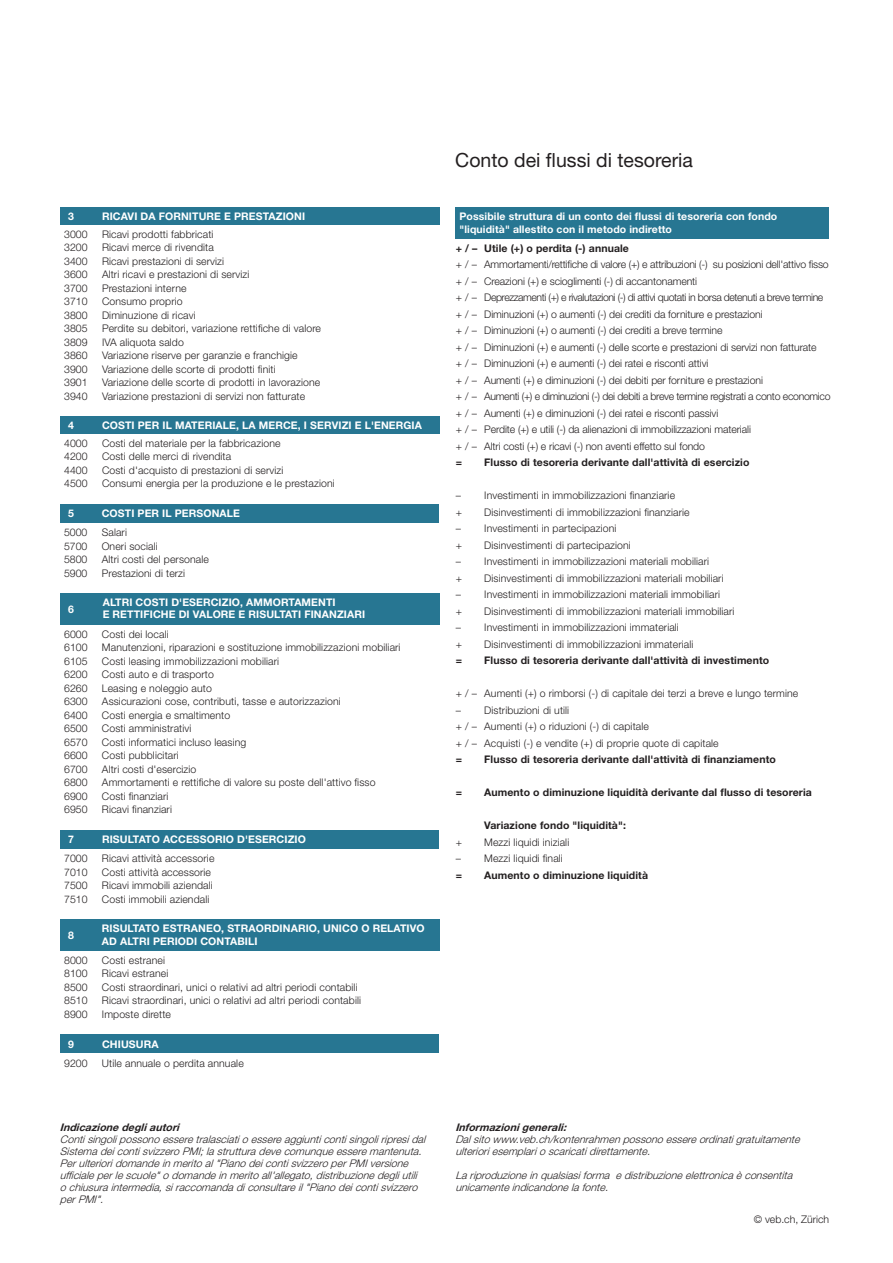
<style>
.page{position:relative;width:893px;height:1263px;background:#fff}
.page>*{position:absolute;margin:0;border:0;box-sizing:border-box;transform-origin:0 0}
.t1{font:19.5px "Helvetica Neue LT Std";color:#231f20}
.t2{font:300 10.5px/13.5px "Helvetica Neue LT Std";letter-spacing:.01em;color:#231f20}
.t3{font:300 10.5px/16.5px "Helvetica Neue LT Std";letter-spacing:-.01em;color:#231f20}
.t4{font:italic 300 10.5px/12px "Helvetica Neue LT Std";color:#231f20}
.t5{font:700 10.5px/12.6px "Helvetica Neue LT Std";letter-spacing:.01em;color:#fff}
.t6{font:700 10.5px "Helvetica Neue LT Std";letter-spacing:.01em;color:#231f20}
.t7{font:italic 700 10.5px "Helvetica Neue LT Std";color:#231f20}
.s1{font-stretch:condensed}
</style>
<div class="page">
<div style="left:455px;top:208px;width:374px;height:31px;background:#277692"></div>
<div style="left:60px;top:417px;width:379px;height:17px;background:#277692"></div>
<div style="left:60px;top:504px;width:379px;height:19px;background:#277692"></div>
<div style="left:60px;top:593px;width:380px;height:32px;background:#277692"></div>
<div style="left:60px;top:830px;width:379px;height:19px;background:#277692"></div>
<div style="left:60px;top:919px;width:379px;height:31px;background:#277692"></div>
<div style="left:60px;top:1034px;width:379px;height:19px;background:#277692"></div>
<div style="left:60px;top:208px;width:379px;height:17px;background:#277692"></div>
<p class="t5" style="left:68px;top:210px;width:7px">3</p>
<p class="t5" style="left:102px;top:210px;width:205px">RICAVI DA FORNITURE E PRESTAZIONI</p>
<p class="t2" style="left:64px;top:227px;width:25px;text-align:justify">3000<br>3200<br>3400<br>3600<br>3700<br>3710<br>3800<br>3805<br>3809<br>3860<br>3900<br>3901<br>3940</p>
<p class="t2" style="left:102px;top:227px;width:221px">Ricavi prodotti fabbricati<br>Ricavi merce di rivendita<br>Ricavi prestazioni di servizi<br>Altri ricavi e prestazioni di servizi<br>Prestazioni interne<br>Consumo proprio<br>Diminuzione di ricavi<br>Perdite su debitori, variazione rettifiche di valore IVA aliquota saldo<br>Variazione riserve per garanzie e franchigie Variazione delle scorte di prodotti finiti Variazione delle scorte di prodotti in lavorazione Variazione prestazioni di servizi non fatturate</p>
<p class="t5" style="left:68px;top:419px;width:7px">4</p>
<p class="t5" style="left:102px;top:419px;width:321px">COSTI PER IL MATERIALE, LA MERCE, I SERVIZI E L'ENERGIA</p>
<p class="t2" style="left:64px;top:436px;width:25px;text-align:justify">4000<br>4200<br>4400<br>4500</p>
<p class="t2" style="left:102px;top:436px;width:234px">Costi del materiale per la fabbricazione<br>Costi delle merci di rivendita<br>Costi d'acquisto di prestazioni di servizi<br>Consumi energia per la produzione e le prestazioni</p>
<p class="t2" style="left:64px;top:525px;width:25px;text-align:justify">5000<br>5700<br>5800<br>5900</p>
<p class="t2" style="left:102px;top:525px;width:109px">Salari<br>Oneri sociali<br>Altri costi del personale<br>Prestazioni di terzi</p>
<p class="t5" style="left:68px;top:507px;width:7px">5</p>
<p class="t5" style="left:102px;top:507px;width:140px">COSTI PER IL PERSONALE</p>
<p class="t5" style="left:68px;top:602px;width:7px">6</p>
<p class="t5" style="left:103px;top:595px;width:264px">ALTRI COSTI D'ESERCIZIO, AMMORTAMENTI<br>E RETTIFICHE DI VALORE E RISULTATI FINANZIARI</p>
<p class="t2" style="left:64px;top:627px;width:25px;text-align:justify">6000<br>6100<br>6105<br>6200<br>6260<br>6300<br>6400<br>6500<br>6570<br>6600<br>6700<br>6800<br>6900<br>6950</p>
<p class="t2" style="left:102px;top:627px;width:300px">Costi dei locali<br>Manutenzioni, riparazioni e sostituzione immobilizzazioni mobiliari Costi leasing immobilizzazioni mobiliari<br>Costi auto e di trasporto<br>Leasing e noleggio auto<br>Assicurazioni cose, contributi, tasse e autorizzazioni<br>Costi energia e smaltimento<br>Costi amministrativi<br>Costi informatici incluso leasing<br>Costi pubblicitari<br>Altri costi d'esercizio<br>Ammortamenti e rettifiche di valore su poste dell'attivo fisso Costi finanziari<br>Ricavi finanziari</p>
<p class="t5" style="left:68px;top:833px;width:7px">7</p>
<p class="t5" style="left:102px;top:833px;width:205px">RISULTATO ACCESSORIO D'ESERCIZIO</p>
<p class="t2" style="left:64px;top:851px;width:25px;text-align:justify">7000<br>7010<br>7500<br>7510</p>
<p class="t2" style="left:102px;top:851px;width:114px">Ricavi attività accessorie<br>Costi attività accessorie<br>Ricavi immobili aziendali<br>Costi immobili aziendali</p>
<p class="t5" style="left:68px;top:928px;width:7px">8</p>
<p class="t5" style="left:102px;top:922px;width:324px">RISULTATO ESTRANEO, STRAORDINARIO, UNICO O RELATIVO<br>AD ALTRI PERIODI CONTABILI</p>
<p class="t2" style="left:64px;top:953px;width:25px;text-align:justify">8000<br>8100<br>8500<br>8510<br>8900</p>
<p class="t2" style="left:102px;top:953px;width:261px">Costi estranei<br>Ricavi estranei<br>Costi straordinari, unici o relativi ad altri periodi contabili Ricavi straordinari, unici o relativi ad altri periodi contabili Imposte dirette</p>
<p class="t2" style="left:64px;top:1056px;width:25px">9200</p>
<p class="t2" style="left:102px;top:1056px;width:143px">Utile annuale o perdita annuale</p>
<p class="t5" style="left:68px;top:1037px;width:7px">9</p>
<p class="t5" style="left:102px;top:1037px;width:58px">CHIUSURA</p>
<p class="t7" style="left:60px;top:1121px;width:124px">Indicazionedegliautori</p>
<p class="t4" style="left:60px;top:1133px;width:370px">Contisingolipossonoesseretralasciatioessereaggiunticontisingoliripresidal SistemadeicontisvizzeroPMI;lastrutturadevecomunqueesseremantenuta.<br>Perulterioridomandeinmeritoal"PianodeicontisvizzeroperPMIversione ufficialeperlescuole"odomandeinmeritoall'allegato,distribuzionedegliutili ochiusuraintermedia,siraccomandadiconsultareil"Pianodeicontisvizzero perPMI".</p>
<h1 class="t1" style="left:455px;top:148px;width:239px">Conto dei flussi di tesoreria</h1>
<p class="t5" style="left:459px;top:210px;width:319px">Possibile struttura di un conto dei flussi di tesoreria con fondo "liquidità" allestito con il metodo indiretto</p>
<p class="t6" style="left:484px;top:242px;width:146px">Utile (+) o perdita (-) annuale</p>
<p class="t3" style="left:484px;top:256px;width:348px">Ammortamenti/rettifiche di valore (+) e attribuzioni (-) su posizioni dell'attivo fisso Creazioni (+) e scioglimenti (-) di accantonamenti<br>Deprezzamenti (+) e rivalutazioni (-) di attivi quotati in borsa detenuti a breve termine Diminuzioni (+) o aumenti (-) dei crediti da forniture e prestazioni<br>Diminuzioni (+) o aumenti (-) dei crediti a breve termine<br>Diminuzioni (+) e aumenti (-) delle scorte e prestazioni di servizi non fatturate Diminuzioni (+) e aumenti (-) dei ratei e risconti attivi<br>Aumenti (+) e diminuzioni (-) dei debiti per forniture e prestazioni<br>Aumenti (+) e diminuzioni (-) dei debiti a breve termine registrati a conto economico Aumenti (+) e diminuzioni (-) dei ratei e risconti passivi<br>Perdite (+) e utili (-) da alienazioni di immobilizzazioni materiali<br>Altri costi (+) e ricavi (-) non aventi effetto sul fondo</p>
<p class="t6" style="left:484px;top:456px;width:267px">Flusso di tesoreria derivante dall'attività di esercizio</p>
<p class="t2" style="left:484px;top:487px;width:252px;line-height:16.5px">Investimenti in immobilizzazioni finanziarie Disinvestimenti di immobilizzazioni finanziarie Investimenti in partecipazioni<br>Disinvestimenti di partecipazioni<br>Investimenti in immobilizzazioni materiali mobiliari Disinvestimenti di immobilizzazioni materiali mobiliari Investimenti in immobilizzazioni materiali immobiliari Disinvestimenti di immobilizzazioni materiali immobiliari Investimenti in immobilizzazioni immateriali Disinvestimenti di immobilizzazioni immateriali</p>
<p class="t6" style="left:484px;top:654px;width:287px">Flusso di tesoreria derivante dall'attività di investimento</p>
<p class="t2" style="left:484px;top:685px;width:316px;line-height:16.5px">Aumenti (+) o rimborsi (-) di capitale dei terzi a breve e lungo termine Distribuzioni di utili<br>Aumenti (+) o riduzioni (-) di capitale<br>Acquisti (-) e vendite (+) di proprie quote di capitale</p>
<p class="t6" style="left:484px;top:753px;width:293px">Flusso di tesoreria derivante dall'attività di finanziamento</p>
<p class="t6" style="left:484px;top:786px;width:329px">Aumento o diminuzione liquidità derivante dal flusso di tesoreria</p>
<p class="t6" style="left:484px;top:819px;width:143px">Variazione fondo "liquidità":</p>
<p class="t2" style="left:484px;top:833px;width:87px;line-height:16.5px">Mezzi liquidi iniziali<br>Mezzi liquidi finali</p>
<p class="t6" style="left:484px;top:868px;width:165px">Aumento o diminuzione liquidità</p>
<p class="t6" style="left:456px;top:241px;width:23px">+ / –</p>
<p class="t2" style="left:456px;top:256px;width:23px;line-height:16.5px;text-align:justify">+ / – + / – + / – + / – + / – + / – + / – + / – + / – + / – + / – + / –</p>
<p class="t6" style="left:456px;top:456px;width:8px">=</p>
<p class="t2" style="left:456px;top:487px;width:8px;line-height:16.5px;text-align:justify">– + – + – + – + – +</p>
<p class="t6" style="left:456px;top:654px;width:8px">=</p>
<p class="t2" style="left:456px;top:685px;width:23px;line-height:16.5px">+ / – –<br>+ / – + / –</p>
<p class="t6" style="left:456px;top:753px;width:8px">=</p>
<p class="t6" style="left:456px;top:786px;width:8px">=</p>
<p class="t2" style="left:456px;top:833px;width:8px;line-height:16.5px">+ –</p>
<p class="t6" style="left:456px;top:868px;width:8px">=</p>
<p class="t7" style="left:455px;top:1121px;width:116px">Informazionigenerali:</p>
<p class="t4" style="left:455px;top:1133px;width:349px">Dalsitowww.veb.ch/kontenrahmenpossonoessereordinatigratuitamente ulterioriesemplarioscaricatidirettamente.</p>
<p class="t4" style="left:455px;top:1169px;width:342px">Lariproduzioneinqualsiasiforma edistribuzioneelettronicaèconsentita unicamenteindicandonelafonte.</p>
<p class="t2" style="left:754px;top:1213px;width:77px"><span class="s1">©</span> veb.ch, Zürich</p>
</div>
